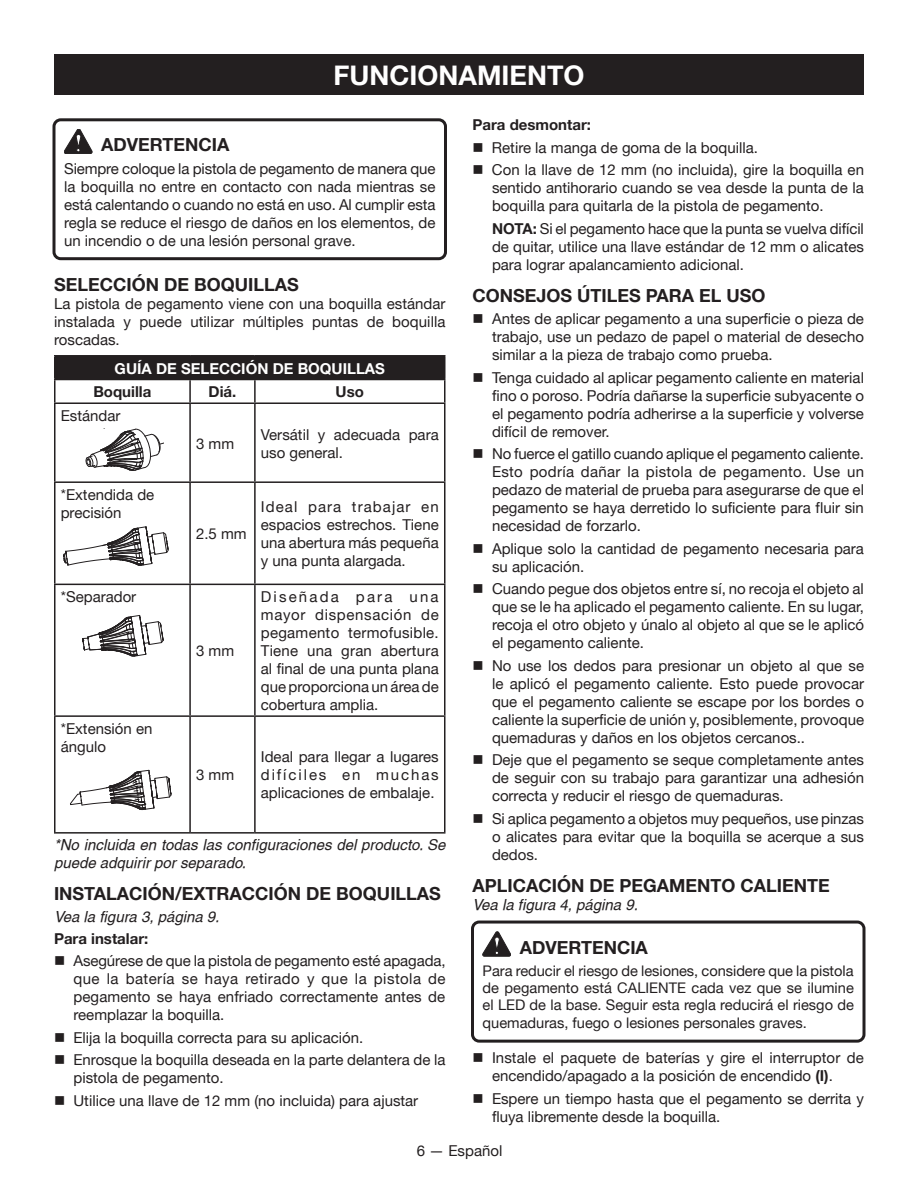
<style>
.page{position:relative;width:918px;height:1188px;background:#fff}
.page>*{position:absolute;margin:0;border:0;box-sizing:border-box;transform-origin:0 0}
.HEADING{font:700 27px "Helvetica Neue";color:#fff}
.Heading_2_no_space{font:700 18px "Helvetica Neue";color:#231f20}
.Heading_2{font:700 18px "Helvetica Neue";color:#231f20}
.Warning{font:700 18px "Helvetica Neue";color:#231f20}
.bullets{font:15px/18px "Helvetica Neue";color:#231f20;text-align:justify}
.Body_text{font:15px/18px "Helvetica Neue";color:#231f20;text-align:justify}
.Warning_text{font:15px/18px "Helvetica Neue";color:#231f20;text-align:justify}
.Body_text-2{font:italic 15px/18px "Helvetica";color:#231f20}
.See_figure{font:italic 15px "Helvetica";color:#231f20}
.bullets-2{font:700 15px "Helvetica Neue";color:#231f20}
.Body_text-3{font:700 15px "Helvetica Neue";color:#fff}
.Body_text-4{font:700 15px "Helvetica Neue";color:#231f20}
.Warning_text-2{font:14.7px/17.5px "Helvetica Neue";color:#231f20;text-align:justify}
.s1{font-weight:700}
</style>
<div class="page">
<div style="left:52px;top:118px;width:395px;height:142px;border:3px solid #231f20;border-radius:7px"></div>
<div style="left:55px;top:356px;width:390px;height:24px;background:#231f20"></div>
<hr style="left:190px;top:355px;width:65px;height:2px;background:#231f20">
<hr style="left:255px;top:355px;width:191px;height:2px;background:#231f20">
<hr style="left:444px;top:357px;width:2px;height:22px;background:#231f20">
<hr style="left:255px;top:379px;width:191px;height:1px;background:#231f20">
<hr style="left:254px;top:380px;width:2px;height:22px;background:#231f20">
<hr style="left:444px;top:380px;width:2px;height:22px;background:#231f20">
<hr style="left:255px;top:402px;width:191px;height:2px;background:#231f20">
<hr style="left:444px;top:404px;width:2px;height:77px;background:#231f20">
<hr style="left:190px;top:481px;width:65px;height:2px;background:#231f20">
<hr style="left:255px;top:481px;width:191px;height:2px;background:#231f20">
<hr style="left:444px;top:483px;width:2px;height:101px;background:#231f20">
<hr style="left:190px;top:584px;width:65px;height:1px;background:#231f20">
<hr style="left:255px;top:584px;width:191px;height:1px;background:#231f20">
<hr style="left:444px;top:585px;width:2px;height:130px;background:#231f20">
<hr style="left:190px;top:715px;width:65px;height:2px;background:#231f20">
<hr style="left:255px;top:715px;width:191px;height:2px;background:#231f20">
<hr style="left:444px;top:717px;width:2px;height:115px;background:#231f20">
<hr style="left:255px;top:832px;width:191px;height:2px;background:#231f20">
<hr style="left:190px;top:402px;width:65px;height:2px;background:#231f20">
<hr style="left:254px;top:404px;width:2px;height:77px;background:#231f20">
<hr style="left:254px;top:483px;width:2px;height:101px;background:#231f20">
<hr style="left:254px;top:585px;width:2px;height:130px;background:#231f20">
<hr style="left:254px;top:717px;width:2px;height:115px;background:#231f20">
<hr style="left:190px;top:832px;width:65px;height:2px;background:#231f20">
<svg style="left:52px;top:118px;width:197px;height:716px"></svg>
<div style="left:54px;top:54px;width:810px;height:40px;background:#231f20"></div>
<div style="left:471px;top:921px;width:395px;height:122px;border:3px solid #231f20;border-radius:7px"></div>
<svg style="left:483px;top:932px;width:28px;height:24px"></svg>
<p class="HEADING" style="left:334px;top:58px;width:252px">FUNCIONAMIENTO</p>
<p class="bullets-2" style="left:472px;top:116px;width:120px">Para desmontar:</p>
<p class="bullets" style="left:472px;top:138px;width:287px">■ Retire la manga de goma de la boquilla.</p>
<p class="bullets" style="left:492px;top:161px;width:374px;text-indent:-20px">■ Con la llave de 12 mm (no incluida), gire la boquilla en sentido antihorario cuando se vea desde la punta de la boquilla para quitarla de la pistola de pegamento.</p>
<p class="bullets" style="left:492px;top:219px;width:373px"><span class="s1">NOTA:</span> Si el pegamento hace que la punta se vuelva difícil de quitar, utilice una llave estándar de 12 mm o alicates para lograr apalancamiento adicional.</p>
<p class="Heading_2" style="left:472px;top:284px;width:295px">CONSEJOS ÚTILES PARA EL USO</p>
<p class="bullets" style="left:492px;top:310px;width:373px;text-indent:-20px">■ Antes de aplicar pegamento a una superficie o pieza de trabajo, use un pedazo de papel o material de desecho similar a la pieza de trabajo como prueba.</p>
<p class="bullets" style="left:492px;top:368px;width:374px;text-indent:-20px">■ Tenga cuidado al aplicar pegamento caliente en material fino o poroso. Podría dañarse la superficie subyacente o el pegamento podría adherirse a la superficie y volverse difícil de remover.</p>
<p class="bullets" style="left:492px;top:445px;width:374px;text-indent:-20px">■ No fuerce el gatillo cuando aplique el pegamento caliente.<br>Esto podría dañar la pistola de pegamento. Use un pedazo de material de prueba para asegurarse de que el pegamento se haya derretido lo suficiente para fluir sin necesidad de forzarlo.</p>
<p class="bullets" style="left:492px;top:539px;width:374px;text-indent:-20px">■ Aplique solo la cantidad de pegamento necesaria para su aplicación.</p>
<p class="bullets" style="left:492px;top:580px;width:374px;text-indent:-20px">■ Cuando pegue dos objetos entre sí, no recoja el objeto al que se le ha aplicado el pegamento caliente. En su lugar, recoja el otro objeto y únalo al objeto al que se le aplicó el pegamento caliente.</p>
<p class="bullets" style="left:492px;top:656px;width:374px;text-indent:-20px">■ No use los dedos para presionar un objeto al que se le aplicó el pegamento caliente. Esto puede provocar que el pegamento caliente se escape por los bordes o caliente la superficie de unión y, posiblemente, provoque quemaduras y daños en los objetos cercanos..</p>
<p class="bullets" style="left:492px;top:751px;width:374px;text-indent:-20px">■ Deje que el pegamento se seque completamente antes de seguir con su trabajo para garantizar una adhesión correcta y reducir el riesgo de quemaduras.</p>
<p class="bullets" style="left:492px;top:809px;width:374px;text-indent:-20px">■ Si aplica pegamento a objetos muy pequeños, use pinzas o alicates para evitar que la boquilla se acerque a sus dedos.</p>
<p class="Heading_2_no_space" style="left:472px;top:875px;width:359px">APLICACIÓN DE PEGAMENTO CALIENTE</p>
<p class="See_figure" style="left:472px;top:896px;width:167px">Vea la figura 4, página 9.</p>
<p class="Warning" style="left:520px;top:936px;width:130px">ADVERTENCIA</p>
<p class="Warning_text-2" style="left:483px;top:961px;width:373px">Para reducir el riesgo de lesiones, considere que la pistola de pegamento está CALIENTE cada vez que se ilumine el LED de la base. Seguir esta regla reducirá el riesgo de quemaduras, fuego o lesiones personales graves.</p>
<p class="bullets" style="left:492px;top:1049px;width:373px;text-indent:-20px">■ Instale el paquete de baterías y gire el interruptor de encendido/apagado a la posición de encendido <span class="s1">(I)</span>.</p>
<p class="bullets" style="left:492px;top:1089px;width:374px;text-indent:-20px">■ Espere un tiempo hasta que el pegamento se derrita y fluya libremente desde la boquilla.</p>
<p class="Warning" style="left:101px;top:134px;width:130px">ADVERTENCIA</p>
<p class="Warning_text" style="left:64px;top:159px;width:373px">Siempre coloque la pistola de pegamento de manera que la boquilla no entre en contacto con nada mientras se está calentando o cuando no está en uso. Al cumplir esta regla se reduce el riesgo de daños en los elementos, de un incendio o de una lesión personal grave.</p>
<p class="Heading_2_no_space" style="left:54px;top:273px;width:246px">SELECCIÓN DE BOQUILLAS</p>
<p class="Body_text" style="left:54px;top:294px;width:393px">La pistola de pegamento viene con una boquilla estándar instalada y puede utilizar múltiples puntas de boquilla roscadas.</p>
<p class="Body_text-3" style="left:115px;top:359px;width:272px">GUÍA DE SELECCIÓN DE BOQUILLAS</p>
<p class="Body_text-4" style="left:93px;top:383px;width:60px">Boquilla</p>
<p class="Body_text-4" style="left:209px;top:383px;width:29px">Diá.</p>
<p class="Body_text-4" style="left:336px;top:383px;width:30px">Uso</p>
<p class="Body_text" style="left:61px;top:406px;width:61px">Estándar</p>
<p class="Body_text" style="left:196px;top:434px;width:40px">3 mm</p>
<p class="Body_text" style="left:261px;top:425px;width:179px">Versátil y adecuada para uso general.</p>
<p class="Body_text" style="left:61px;top:485px;width:95px">*Extendida de precisión</p>
<p class="Body_text" style="left:196px;top:525px;width:52px">2.5 mm</p>
<p class="Body_text" style="left:261px;top:498px;width:179px">Ideal para trabajar en espacios estrechos. Tiene una abertura más pequeña y una punta alargada.</p>
<p class="Body_text" style="left:61px;top:588px;width:77px">*Separador</p>
<p class="Body_text" style="left:261px;top:588px;width:179px">Diseñada para una mayor dispensación de pegamento termofusible.<br>Tiene una gran abertura al final de una punta plana que proporciona un área de cobertura amplia.</p>
<p class="Body_text" style="left:196px;top:642px;width:40px">3 mm</p>
<p class="Body_text" style="left:61px;top:719px;width:93px">*Extensión en ángulo</p>
<p class="Body_text" style="left:261px;top:748px;width:179px">Ideal para llegar a lugares difíciles en muchas aplicaciones de embalaje.</p>
<p class="Body_text-2" style="left:54px;top:836px;width:393px">*No incluida en todas las configuraciones del producto. Se puede adquirir por separado.</p>
<p class="Heading_2_no_space" style="left:54px;top:883px;width:389px">INSTALACIÓN/EXTRACCIÓN DE BOQUILLAS</p>
<p class="See_figure" style="left:54px;top:908px;width:167px">Vea la figura 3, página 9.</p>
<p class="bullets-2" style="left:54px;top:929px;width:96px">Para instalar:</p>
<p class="bullets" style="left:74px;top:952px;width:374px;text-indent:-20px">■ Asegúrese de que la pistola de pegamento esté apagada, que la batería se haya retirado y que la pistola de pegamento se haya enfriado correctamente antes de reemplazar la boquilla.</p>
<p class="bullets" style="left:54px;top:1028px;width:311px">■ Elija la boquilla correcta para su aplicación.</p>
<p class="bullets" style="left:74px;top:1051px;width:373px;text-indent:-20px">■ Enrosque la boquilla deseada en la parte delantera de la pistola de pegamento.</p>
<p class="bullets" style="left:54px;top:1091px;width:366px">■ Utilice una llave de 12 mm (no incluida) para ajustar</p>
<p class="Body_text" style="left:196px;top:766px;width:40px">3 mm</p>
<p class="bullets" style="left:417px;top:1141px;width:87px">6 — Español</p>
</div>
